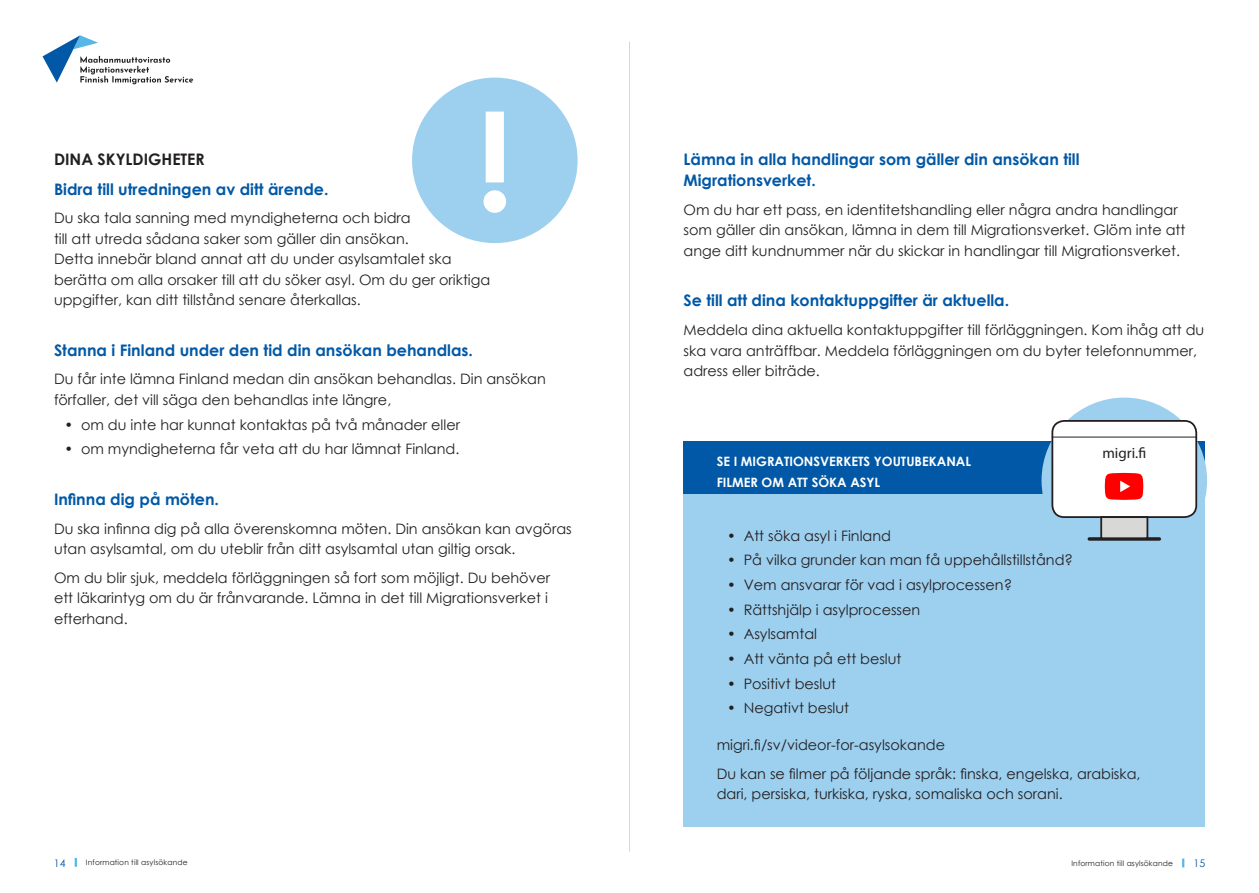
<style>
.page{position:relative;width:1259px;height:893px;background:#fff}
.page>*{position:absolute;margin:0;border:0;box-sizing:border-box;transform-origin:0 0}
.t1{font:700 135px "Century Gothic";color:#fff}
.Otsikko_4{font:700 15.9px/21px "Century Gothic";color:#0158a6}
.Otsikko_3{font:700 15.9px "Century Gothic";color:#231f20}
.t2{font:15px "Myriad Pro";color:#231f20}
.Leipäteksti{font:14.4px/20.4px "Century Gothic";color:#231f20}
.Otsikko_5{font:700 12.9px/21px "Century Gothic";color:#fff}
.t3{font:10.5px "Century Gothic";color:#0158a6}
.t4{font:7.5px "Century Gothic";letter-spacing:.02em;color:#231f20}
</style>
<div class="page">
<svg style="left:75px;top:858px;width:2px;height:9px"></svg>
<svg style="left:1182px;top:858px;width:2px;height:9px"></svg>
<svg style="left:43px;top:35px;width:150px;height:49px"></svg>
<div style="left:683px;top:441px;width:522px;height:59px;background:#0158a6"></div>
<div style="left:683px;top:494px;width:522px;height:333px;background:#9dcfef"></div>
<div style="left:412px;top:78px;width:165px;height:165px;background:#9dcfef;border-radius:50%"></div>
<hr style="left:629px;top:41px;width:1px;height:810px;background:#bddef4">
<div style="left:1041px;top:398px;width:166px;height:165px;background:#9dcfef;border-radius:50%"></div>
<div style="left:1052px;top:421px;width:144px;height:96px;background:#fff;border-radius:12px"></div>
<div style="left:1051px;top:420px;width:146px;height:98px;border:2px solid #231f20;border-radius:12px"></div>
<svg style="left:1089px;top:537px;width:70px;height:4px"></svg>
<div style="left:1101px;top:517px;width:46px;height:21px;background:#d8d9d7"></div>
<div style="left:1100px;top:516px;width:48px;height:23px;border:2px solid #231f20"></div>
<hr style="left:1051px;top:437px;width:145px;height:1px;background:#231f20">
<svg style="left:1104px;top:473px;width:39px;height:27px"></svg>
<h1 class="t1" style="left:476px;top:60px;width:39px">!</h1>
<h3 class="Otsikko_3" style="left:54px;top:147px;width:152px">DINA SKYLDIGHETER</h3>
<h4 class="Otsikko_4" style="left:54px;top:178px;width:276px">Bidra till utredningen av ditt ärende.</h4>
<p class="Leipäteksti" style="left:54px;top:208px;width:438px">Du ska tala sanning med myndigheterna och bidra<br>till att utreda sådana saker som gäller din ansökan.<br>Detta innebär bland annat att du under asylsamtalet ska berätta om alla orsaker till att du söker asyl. Om du ger oriktiga uppgifter, kan ditt tillstånd senare återkallas.</p>
<h4 class="Otsikko_4" style="left:54px;top:339px;width:420px">Stanna i Finland under den tid din ansökan behandlas.</h4>
<p class="Leipäteksti" style="left:54px;top:369px;width:493px">Du får inte lämna Finland medan din ansökan behandlas. Din ansökan förfaller, det vill säga den behandlas inte längre,</p>
<p class="Leipäteksti" style="left:64px;top:414px;width:397px">• om du inte har kunnat kontaktas på två månader eller</p>
<p class="Leipäteksti" style="left:64px;top:438px;width:396px">• om myndigheterna får veta att du har lämnat Finland.</p>
<h4 class="Otsikko_4" style="left:54px;top:488px;width:167px">Infinna dig på möten.</h4>
<p class="Leipäteksti" style="left:54px;top:518px;width:519px">Du ska infinna dig på alla överenskomna möten. Din ansökan kan avgöras utan asylsamtal, om du uteblir från ditt asylsamtal utan giltig orsak.</p>
<p class="Leipäteksti" style="left:54px;top:567px;width:498px">Om du blir sjuk, meddela förläggningen så fort som möjligt. Du behöver ett läkarintyg om du är frånvarande. Lämna in det till Migrationsverket i efterhand.</p>
<h4 class="Otsikko_4" style="left:683px;top:148px;width:397px">Lämna in alla handlingar som gäller din ansökan till<br>Migrationsverket.</h4>
<p class="Leipäteksti" style="left:683px;top:199px;width:503px">Om du har ett pass, en identitetshandling eller några andra handlingar som gäller din ansökan, lämna in dem till Migrationsverket. Glöm inte att ange ditt kundnummer när du skickar in handlingar till Migrationsverket.</p>
<h4 class="Otsikko_4" style="left:683px;top:289px;width:327px">Se till att dina kontaktuppgifter är aktuella.</h4>
<p class="Leipäteksti" style="left:683px;top:319px;width:522px">Meddela dina aktuella kontaktuppgifter till förläggningen. Kom ihåg att du ska vara anträffbar. Meddela förläggningen om du byter telefonnummer, adress eller biträde.</p>
<h5 class="Otsikko_5" style="left:716px;top:450px;width:256px">SE I MIGRATIONSVERKETS YOUTUBEKANAL<br>FILMER OM ATT SÖKA ASYL</h5>
<p class="t2" style="left:1102px;top:443px;width:45px">migri.fi</p>
<p class="Leipäteksti" style="left:727px;top:525px;width:165px">• Att söka asyl i Finland</p>
<p class="Leipäteksti" style="left:727px;top:550px;width:347px">• På vilka grunder kan man få uppehållstillstånd?</p>
<p class="Leipäteksti" style="left:727px;top:574px;width:286px">• Vem ansvarar för vad i asylprocessen?</p>
<p class="Leipäteksti" style="left:727px;top:599px;width:195px">• Rättshjälp i asylprocessen</p>
<p class="Leipäteksti" style="left:727px;top:624px;width:91px">• Asylsamtal</p>
<p class="Leipäteksti" style="left:727px;top:648px;width:176px">• Att vänta på ett beslut</p>
<p class="Leipäteksti" style="left:727px;top:673px;width:110px">• Positivt beslut</p>
<p class="Leipäteksti" style="left:727px;top:698px;width:123px">• Negativt beslut</p>
<p class="Leipäteksti" style="left:716px;top:734px;width:230px">migri.fi/sv/videor-for-asylsokande</p>
<p class="Leipäteksti" style="left:716px;top:763px;width:425px">Du kan se filmer på följande språk: finska, engelska, arabiska, dari, persiska, turkiska, ryska, somaliska och sorani.</p>
<p class="t3" style="left:54px;top:856px;width:13px">14</p>
<p class="t4" style="left:86px;top:857px;width:103px">Information till asylsökande</p>
<p class="t4" style="left:1071px;top:858px;width:103px">Information till asylsökande</p>
<p class="t3" style="left:1193px;top:856px;width:13px">15</p>
</div>
